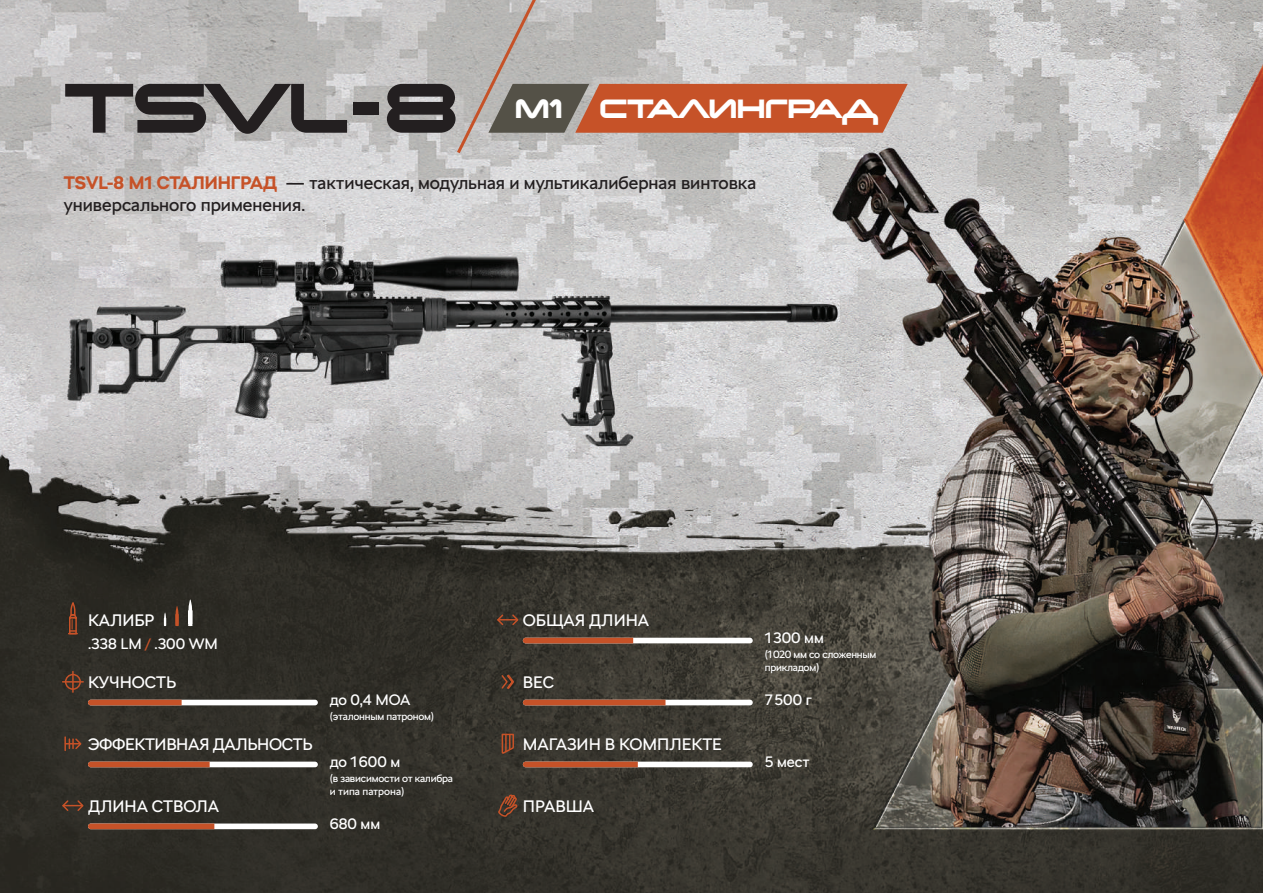
<style>
.page{position:relative;width:1263px;height:893px;background:#fff}
.page>*{position:absolute;margin:0;border:0;box-sizing:border-box;transform-origin:0 0}
.t1{font:700 88.5px "Changeling Neo";color:#231f20}
.t2{font:700 33.45px "Changeling Neo";color:#fff}
.t3{font:18px/21.6px "SKODA Next";color:#231f20}
.t4{font:16.5px "SKODA Next";color:#fff}
.t5{font:16.5px "SKODA Next";letter-spacing:-.02em;color:#fff}
.t6{font:15px "SKODA Next";color:#fff}
.t7{font:10.5px/12.6px "SKODA Next";letter-spacing:-.02em;color:#fff}
.s1{font-weight:700;color:#c65228}
.s2{color:#c65228}
</style>
<div class="page">
<img style="left:0;top:0;width:1263px;height:893px">
<div style="left:29px;top:138px;width:762px;height:112px;background:#fff;opacity:.75"></div>
<svg style="left:454px;top:0;width:454px;height:157px;background:#bea499"></svg>
<div style="left:88px;top:762px;width:230px;height:5px;background:#fff;border-radius:3px"></div>
<svg style="left:88px;top:762px;width:122px;height:5px"></svg>
<svg style="left:64px;top:737px;width:19px;height:14px"></svg>
<div style="left:88px;top:823px;width:230px;height:6px;background:#fff;border-radius:3px"></div>
<svg style="left:88px;top:823px;width:126px;height:6px"></svg>
<div style="left:523px;top:638px;width:230px;height:5px;background:#fff;border-radius:3px"></div>
<svg style="left:523px;top:638px;width:110px;height:5px"></svg>
<svg style="left:496px;top:613px;width:24px;height:14px"></svg>
<div style="left:88px;top:700px;width:230px;height:5px;background:#fff;border-radius:3px"></div>
<svg style="left:88px;top:700px;width:94px;height:5px"></svg>
<hr style="left:72px;top:671px;width:2px;height:21px;background:#c65228">
<hr style="left:63px;top:681px;width:20px;height:2px;background:#c65228">
<div style="left:65px;top:674px;width:16px;height:16px;border:2px solid #c65228;border-radius:50%"></div>
<svg style="left:61px;top:799px;width:24px;height:13px"></svg>
<svg style="left:500px;top:673px;width:16px;height:18px"></svg>
<svg style="left:465px;top:793px;width:54px;height:88px;background:#363129"></svg>
<svg style="left:67px;top:602px;width:12px;height:33px"></svg>
<svg style="left:188px;top:599px;width:5px;height:27px"></svg>
<svg style="left:175px;top:606px;width:4px;height:20px"></svg>
<svg style="left:164px;top:612px;width:2px;height:14px"></svg>
<div style="left:523px;top:762px;width:230px;height:5px;background:#fff;border-radius:3px"></div>
<svg style="left:523px;top:762px;width:115px;height:5px"></svg>
<svg style="left:501px;top:733px;width:14px;height:21px"></svg>
<div style="left:523px;top:700px;width:230px;height:5px;background:#fff;border-radius:3px"></div>
<svg style="left:523px;top:700px;width:142px;height:5px"></svg>
<h1 class="t1" style="left:64px;top:50px;width:394px">TSVL-8</h1>
<h2 class="t2" style="left:515px;top:87px;width:365px">M1 СТАЛИНГРАД</h2>
<p class="t3" style="left:64px;top:172px;width:694px"><span class="s1">TSVL-8 M1 СТАЛИНГРАД</span> — тактическая, модульная и мультикалиберная винтовка универсального применения.</p>
<p class="t4" style="left:88px;top:610px;width:68px">КАЛИБР</p>
<p class="t6" style="left:88px;top:635px;width:131px">.338 LM <span class="s2">/</span> .300 WM</p>
<p class="t4" style="left:523px;top:610px;width:128px">ОБЩАЯ ДЛИНА</p>
<p class="t6" style="left:765px;top:629px;width:61px">1300 мм</p>
<p class="t7" style="left:765px;top:648px;width:113px">(1020 мм со сложенным прикладом)</p>
<p class="t4" style="left:88px;top:672px;width:90px">КУЧНОСТЬ</p>
<p class="t4" style="left:523px;top:672px;width:33px">ВЕС</p>
<p class="t6" style="left:330px;top:691px;width:82px">до 0,4 МОА</p>
<p class="t7" style="left:330px;top:710px;width:106px">(эталонным патроном)</p>
<p class="t6" style="left:765px;top:691px;width:48px">7500 г</p>
<p class="t5" style="left:88px;top:734px;width:226px">ЭФФЕКТИВНАЯ ДАЛЬНОСТЬ</p>
<p class="t4" style="left:523px;top:734px;width:201px">МАГАЗИН В КОМПЛЕКТЕ</p>
<p class="t6" style="left:330px;top:753px;width:72px">до 1600 м</p>
<p class="t7" style="left:330px;top:772px;width:125px">(в зависимости от калибра и типа патрона)</p>
<p class="t6" style="left:765px;top:753px;width:46px">5 мест</p>
<p class="t4" style="left:88px;top:796px;width:133px">ДЛИНА СТВОЛА</p>
<p class="t4" style="left:523px;top:796px;width:73px">ПРАВША</p>
<p class="t6" style="left:330px;top:815px;width:52px">680 мм</p>
</div>
